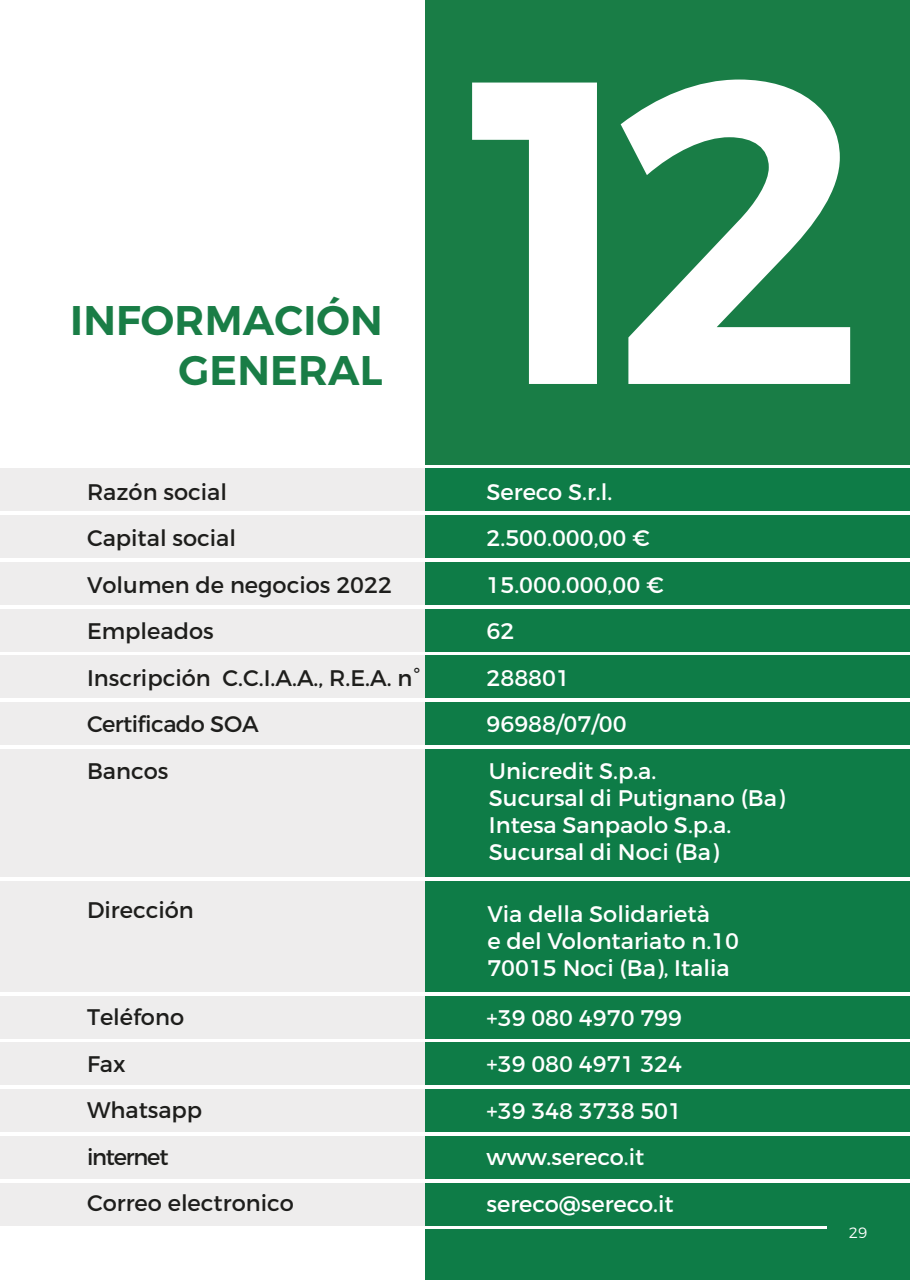
<style>
.page{position:relative;width:910px;height:1280px;background:#fff}
.page>*{position:absolute;margin:0;border:0;box-sizing:border-box;transform-origin:0 0}
.t1{font:600 41.4px/49.7px "Montserrat";letter-spacing:.005em;color:#197d46;text-align:right}
.t2{font:22.5px/46.5px "Montserrat";color:#fff}
.t3{font:22.5px/46.5px "Montserrat";color:#1e1e1c}
.t4{font:300 15px "Montserrat";color:#fff}
</style>
<div class="page">
<div style="left:426px;top:0;width:484px;height:464px;background:#197d46"></div>
<svg style="left:472px;top:80px;width:378px;height:304px"></svg>
<div style="left:0;top:469px;width:426px;height:42px;background:#eeeded"></div>
<div style="left:0;top:515px;width:426px;height:43px;background:#eeeded"></div>
<div style="left:0;top:562px;width:426px;height:43px;background:#eeeded"></div>
<div style="left:0;top:609px;width:426px;height:42px;background:#eeeded"></div>
<div style="left:0;top:656px;width:426px;height:42px;background:#eeeded"></div>
<div style="left:0;top:702px;width:426px;height:43px;background:#eeeded"></div>
<div style="left:0;top:749px;width:426px;height:128px;background:#eeeded"></div>
<div style="left:0;top:881px;width:426px;height:111px;background:#eeeded"></div>
<div style="left:0;top:996px;width:426px;height:42px;background:#eeeded"></div>
<div style="left:0;top:1043px;width:426px;height:42px;background:#eeeded"></div>
<div style="left:0;top:1089px;width:426px;height:43px;background:#eeeded"></div>
<div style="left:0;top:1136px;width:426px;height:43px;background:#eeeded"></div>
<div style="left:0;top:1183px;width:426px;height:42px;background:#eeeded"></div>
<div style="left:426px;top:469px;width:484px;height:42px;background:#0e7c47"></div>
<div style="left:426px;top:515px;width:484px;height:43px;background:#0e7c47"></div>
<div style="left:426px;top:562px;width:484px;height:43px;background:#0e7c47"></div>
<div style="left:426px;top:609px;width:484px;height:42px;background:#0e7c47"></div>
<div style="left:426px;top:656px;width:484px;height:42px;background:#0e7c47"></div>
<div style="left:426px;top:702px;width:484px;height:43px;background:#0e7c47"></div>
<div style="left:426px;top:749px;width:484px;height:128px;background:#0e7c47"></div>
<div style="left:426px;top:881px;width:484px;height:111px;background:#0e7c47"></div>
<div style="left:426px;top:996px;width:484px;height:42px;background:#0e7c47"></div>
<div style="left:426px;top:1043px;width:484px;height:42px;background:#0e7c47"></div>
<div style="left:426px;top:1089px;width:484px;height:43px;background:#0e7c47"></div>
<div style="left:426px;top:1136px;width:484px;height:43px;background:#0e7c47"></div>
<div style="left:426px;top:1183px;width:484px;height:42px;background:#0e7c47"></div>
<div style="left:426px;top:1230px;width:484px;height:50px;background:#0e7c47"></div>
<div style="left:828px;top:1215px;width:82px;height:34px;background:#0e7c47"></div>
<h1 class="t1" style="left:70px;top:296px;width:314px">INFORMACIÓN<br>GENERAL</h1>
<p class="t3" style="left:87px;top:468px;width:335px">Razón social<br>Capital social<br>Volumen de negocios 2022<br>Empleados<br>Inscripción C.C.I.A.A., R.E.A. n°<br>Certificado SOA<br>Bancos</p>
<p class="t3" style="left:87px;top:887px;width:108px">Dirección</p>
<p class="t3" style="left:87px;top:994px;width:208px">Teléfono<br>Fax<br>Whatsapp<br>internet<br>Correo electronico</p>
<p class="t2" style="left:487px;top:468px;width:179px">Sereco S.r.l.<br>2.500.000,00 €<br>15.000.000,00 €<br>62<br>288801<br>96988/07/00</p>
<p class="t2" style="left:489px;top:757px;width:297px;line-height:27px">Unicredit S.p.a.<br>Sucursal di Putignano (Ba)<br>Intesa Sanpaolo S.p.a.<br>Sucursal di Noci (Ba)</p>
<p class="t2" style="left:487px;top:901px;width:253px;line-height:27px">Via della Solidarietà<br>e del Volontariato n.10<br>70015 Noci (Ba), Italia</p>
<p class="t2" style="left:487px;top:994px;width:197px">+39 080 4970 799 +39 080 4971 324 +39 348 3738 501 www.sereco.it sereco@sereco.it</p>
<p class="t4" style="left:849px;top:1224px;width:20px">29</p>
</div>
